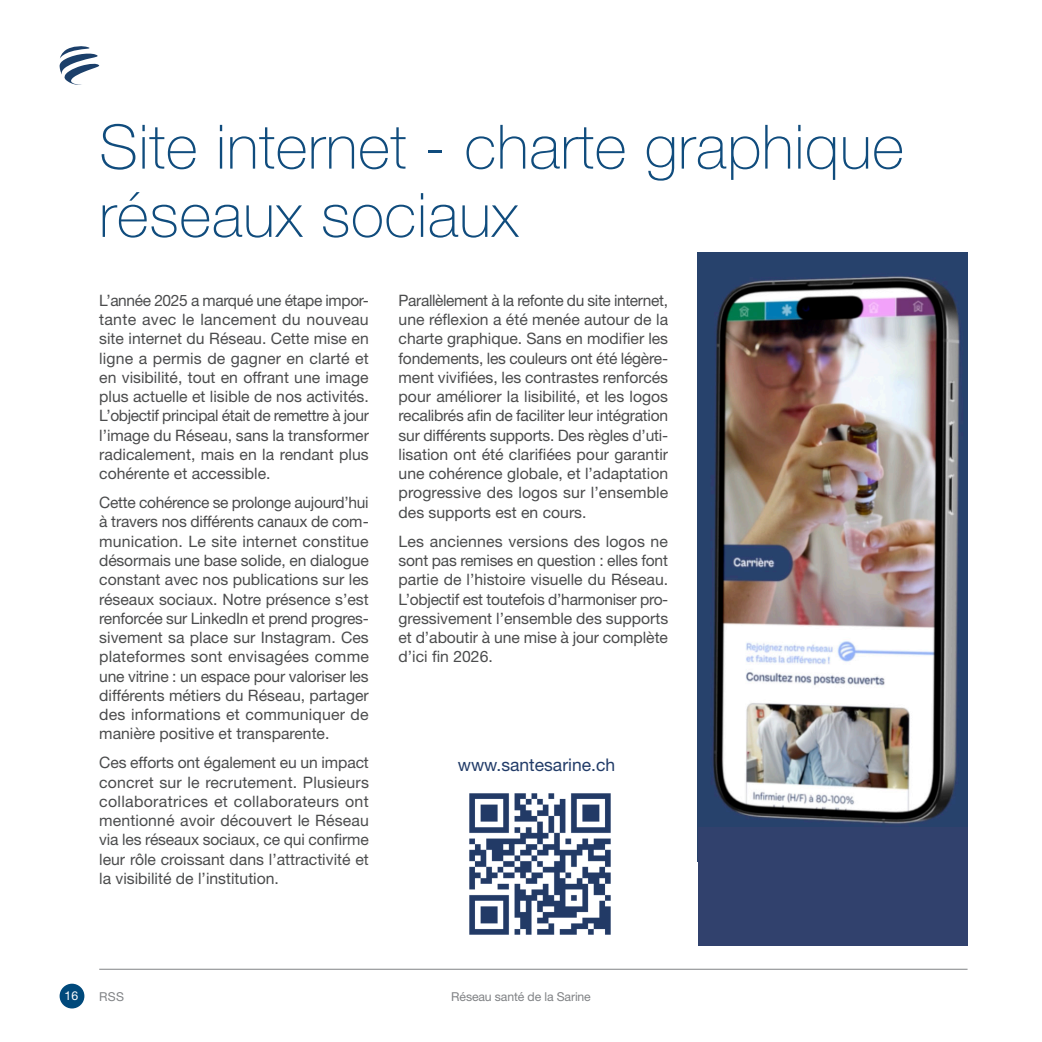
<style>
.page{position:relative;width:1042px;height:1042px;background:#fff}
.page>*{position:absolute;margin:0;border:0;box-sizing:border-box;transform-origin:0 0}
.Titre_Niv1{font:100 61.25px/68.2px "Helvetica Neue LT Std";letter-spacing:.01em;color:#104c7d}
.nouveau{font:17.5px "Helvetica Neue LT Std";color:#213b68}
.Para_Classic{font:15.75px/19.2px "Helvetica Neue LT Std";color:#4b4c4d;text-align:justify}
.t1{font:12.25px "Helvetica Neue LT Std";letter-spacing:-.01em;color:#808285}
.t2{font:12.25px "Helvetica Neue LT Std";color:#fff}
</style>
<div class="page">
<div style="left:60px;top:983px;width:24px;height:25px;background:#00497b;border-radius:50%"></div>
<hr style="left:99px;top:969px;width:868px;height:1px;background:#808285">
<svg style="left:60px;top:46px;width:40px;height:39px"></svg>
<img style="left:698px;top:252px;width:269px;height:575px">
<div style="left:698px;top:827px;width:269px;height:118px;background:#31416d"></div>
<img style="left:469px;top:793px;width:142px;height:142px">
<p class="Titre_Niv1" style="left:99px;top:113px;width:806px">Site internet - charte graphique réseaux sociaux</p>
<p class="Para_Classic" style="left:99px;top:290px;width:271px">L’année 2025 a marqué une étape impor&shy;tante avec le lancement du nouveau site internet du Réseau. Cette mise en ligne a permis de gagner en clarté et en visibilité, tout en offrant une image plus actuelle et lisible de nos activités.<br>L’objectif principal était de remettre à jour l’image du Réseau, sans la transformer radicalement, mais en la rendant plus cohérente et accessible.</p>
<p class="Para_Classic" style="left:99px;top:493px;width:271px">Cette cohérence se prolonge aujourd’hui à travers nos différents canaux de com&shy;munication. Le site internet constitue désormais une base solide, en dialogue constant avec nos publications sur les réseaux sociaux. Notre présence s’est renforcée sur LinkedIn et prend progres&shy;sivement sa place sur Instagram. Ces plateformes sont envisagées comme une vitrine : un espace pour valoriser les différents métiers du Réseau, partager des informations et communiquer de manière positive et transparente.</p>
<p class="Para_Classic" style="left:99px;top:753px;width:271px">Ces efforts ont également eu un impact concret sur le recrutement. Plusieurs collaboratrices et collaborateurs ont mentionné avoir découvert le Réseau via les réseaux sociaux, ce qui confirme leur rôle croissant dans l’attractivité et la visibilité de l’institution.</p>
<p class="Para_Classic" style="left:399px;top:290px;width:271px">Parallèlement à la refonte du site internet, une réflexion a été menée autour de la charte graphique. Sans en modifier les fondements, les couleurs ont été légère&shy;ment vivifiées, les contrastes renforcés pour améliorer la lisibilité, et les logos recalibrés afin de faciliter leur intégration sur différents supports. Des règles d’uti&shy;lisation ont été clarifiées pour garantir une cohérence globale, et l’adaptation progressive des logos sur l’ensemble des supports est en cours.</p>
<p class="Para_Classic" style="left:399px;top:531px;width:271px">Les anciennes versions des logos ne sont pas remises en question : elles font partie de l’histoire visuelle du Réseau.<br>L’objectif est toutefois d’harmoniser pro&shy;gressivement l’ensemble des supports et d’aboutir à une mise à jour complète d’ici fin 2026.</p>
<p class="nouveau" style="left:458px;top:754px;width:159px">www.santesarine.ch</p>
<p class="t2" style="left:65px;top:989px;width:15px">16</p>
<p class="t1" style="left:99px;top:989px;width:26px">RSS</p>
<p class="t1" style="left:451px;top:989px;width:141px">Réseau santé de la Sarine</p>
</div>
